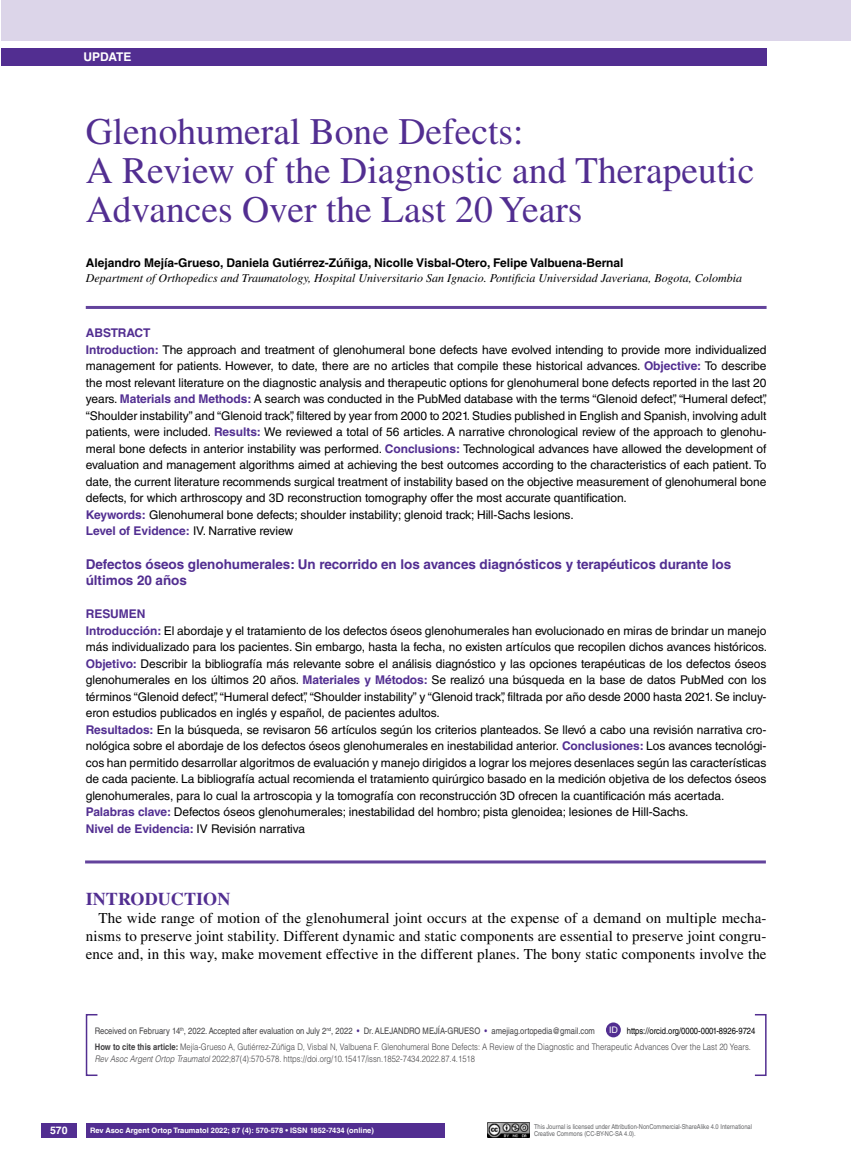
<style>
.page{position:relative;width:851px;height:1170px;background:#fff}
.page>*{position:absolute;margin:0;border:0;box-sizing:border-box;transform-origin:0 0}
.t1{font:37.5px/39px "Times LT Std";color:#522e91}
.t2{font:700 18px "Times LT Std";letter-spacing:.005em;color:#522e91}
.t3{font:15px/18px "Times LT Std";letter-spacing:.005em;color:#000;text-align:justify}
.t4{font:700 13.5px/16.5px "Helvetica LT Std";letter-spacing:-.005em;color:#522e91}
.t5{font:12px/16.5px "Helvetica LT Std";letter-spacing:-.005em;color:#000}
.t6{font:italic 12px "Times LT Std";color:#000}
.t7{font:700 12px "Helvetica LT Std";color:#000}
.t8{font:700 12px "Helvetica LT Std";color:#522e91}
.t9{font:700 12px "Helvetica LT Std";letter-spacing:-.02em;color:#fff}
.t10{font:700 10.5px "Helvetica LT Std";color:#fff}
.t11{font:300 9px/16.2px "Helvetica LT Std";color:#414042;scale:.85 1}
.t12{font:9px "Helvetica LT Std";color:#414042;scale:.85 1}
.t13{font:9px "Helvetica LT Std";color:#fff}
.t14{font:700 7.5px "Helvetica LT Std";color:#fff}
.t15{font:6.75px/7.5px "Helvetica LT Std";color:#636466;scale:.85 1}
.s1{font-weight:700;color:#522e91}
.s2{color:#522e91}
.s3{font-weight:400;color:#000}
.s4{font-weight:700}
.s5{font-style:italic}
</style>
<div class="page">
<div style="left:41px;top:1123px;width:36px;height:14px;background:#522e91"></div>
<div style="left:1px;top:49px;width:765px;height:17px;background:#522e91"></div>
<hr style="left:86px;top:306px;width:680px;height:3px;background:#63439c">
<hr style="left:85px;top:860px;width:680px;height:3px;background:#63439c">
<img style="left:487px;top:1122px;width:42px;height:15px">
<div style="left:1px;top:0;width:849px;height:40px;background:#dcd5e9"></div>
<div style="left:86px;top:1122px;width:358px;height:15px;background:#522e91"></div>
<div style="left:86px;top:1013px;width:12px;height:62px;border:2px solid #522e91"></div>
<div style="left:754px;top:1013px;width:12px;height:62px;border:2px solid #522e91"></div>
<div style="left:606px;top:1022px;width:14px;height:15px;background:#522e91;border-radius:50%"></div>
<p class="t9" style="left:84px;top:50px;width:49px">UPDATE</p>
<h1 class="t1" style="left:86px;top:112px;width:670px">Glenohumeral Bone Defects:<br>A Review of the Diagnostic and Therapeutic<br>Advances Over the Last 20 Years</h1>
<p class="t7" style="left:86px;top:256px;width:539px">Alejandro Mejía-Grueso, Daniela Gutiérrez-Zúñiga, Nicolle Visbal-Otero, Felipe Valbuena-Bernal</p>
<p class="t6" style="left:86px;top:272px;width:658px">Department of Orthopedics and Traumatology, Hospital Universitario San Ignacio. Pontificia Universidad Javeriana, Bogota, Colombia</p>
<p class="t5" style="left:86px;top:325px;width:682px"><span class="s1">Abstract<br>Introduction:</span> The approach and treatment of glenohumeral bone defects have evolved intending to provide more individualized management for patients. However, to date, there are no articles that compile these historical advances. <span class="s1">Objective:</span> To describe the most relevant literature on the diagnostic analysis and therapeutic options for glenohumeral bone defects reported in the last 20 years. <span class="s1">Materials and Methods:</span> A search was conducted in the PubMed database with the terms “Glenoid defect”, “Humeral defect”, “Shoulder instability” and “Glenoid track”, filtered by year from 2000 to 2021. Studies published in English and Spanish, involving adult patients, were included. <span class="s1">Results:</span> We reviewed a total of 56 articles. A narrative chronological review of the approach to glenohu&shy;meral bone defects in anterior instability was performed. <span class="s1">Conclusions:</span> Technological advances have allowed the development of evaluation and management algorithms aimed at achieving the best outcomes according to the characteristics of each patient. To date, the current literature recommends surgical treatment of instability based on the objective measurement of glenohumeral bone defects, for which arthroscopy and 3D reconstruction tomography offer the most accurate quantification.<br><span class="s1">Keywords:</span> Glenohumeral bone defects; shoulder instability; glenoid track; Hill-Sachs lesions.<br><span class="s1">Level of Evidence:</span> IV. Narrative review</p>
<p class="t4" style="left:86px;top:555px;width:646px">Defectos óseos glenohumerales: Un recorrido en los avances diagnósticos y terapéuticos durante los últimos 20 años</p>
<p class="t8" style="left:86px;top:606px;width:34px">Resume</p>
<p class="t5" style="left:86px;top:605px;width:683px;text-indent:51px"><span class="s1">n<br>Introducción:</span> El abordaje y el tratamiento de los defectos óseos glenohumerales han evolucionado en miras de brindar un manejo más individualizado para los pacientes. Sin embargo, hasta la fecha, no existen artículos que recopilen dichos avances históricos.<br><span class="s1">Objetivo:</span> Describir la bibliografía más relevante sobre el análisis diagnóstico y las opciones terapéuticas de los defectos óseos glenohumerales en los últimos 20 años. <span class="s1">Materiales y Métodos:</span> Se realizó una búsqueda en la base de datos PubMed con los términos “Glenoid defect”, “Humeral defect”, “Shoulder instability” y “Glenoid track”, filtrada por año desde 2000 hasta 2021. Se incluy&shy;eron estudios publicados en inglés y español, de pacientes adultos.<br><span class="s1">Resultados:</span> En la búsqueda, se revisaron 56 artículos según los criterios planteados. Se llevó a cabo una revisión narrativa cro&shy;nológica sobre el abordaje de los defectos óseos glenohumerales en inestabilidad anterior. <span class="s1">Conclusiones:</span> Los avances tecnológi&shy;cos han permitido desarrollar algoritmos de evaluación y manejo dirigidos a lograr los mejores desenlaces según las características de cada paciente. La bibliografía actual recomienda el tratamiento quirúrgico basado en la medición objetiva de los defectos óseos glenohumerales, para lo cual la artroscopia y la tomografía con reconstrucción 3D ofrecen la cuantificación más acertada.<br><span class="s1">Palabras clave:</span> Defectos óseos glenohumerales; inestabilidad del hombro; pista glenoidea; lesiones de Hill-Sachs.<br><span class="s1">Nivel de Evidencia:</span> IV Revisión narrativa</p>
<h2 class="t2" style="left:86px;top:887px;width:146px">INTRODUCTION</h2>
<p class="t3" style="left:86px;top:908px;width:682px;text-indent:13px">The wide range of motion of the glenohumeral joint occurs at the expense of a demand on multiple mecha&shy;nisms to preserve joint stability. Different dynamic and static components are essential to preserve joint congru&shy;ence and, in this way, make movement effective in the different planes. The bony static components involve the</p>
<p class="t12" style="left:95px;top:1025px;width:342px">Received on February 14<sup>th</sup>, 2022. Accepted after evaluation on July 2<sup>nd</sup>, 2022 <span class="s2">•</span> Dr. Alejandr</p>
<p class="t12" style="left:414px;top:1025px;width:214px">o Mej ía-Grueso <span class="s2">•</span> amejiag.ortopedia@gmail.com</p>
<p class="t13" style="left:609px;top:1024px;width:10px">ID</p>
<p class="t11" style="left:95px;top:1022px;width:778px;text-indent:532px"><span class="s3">https://orcid.org/0000-0001-8926-9724<br></span><span class="s4">How to cite this article:</span> Mejía-Grueso A, Gutiérrez-Zúñiga D, Visbal N, Valbuena F. Glenohumeral Bone Defects: A Review of the Diagnostic and Therapeutic Advances Over the Last 20 Years.</p>
<p class="t11" style="left:95px;top:1050px;width:449px"><span class="s5">Rev Asoc Argent Ortop Traumatol</span> 2022;87(4):570-578. https://doi.org/10.15417/issn.1852-7434.2022.87.4.1518</p>
<p class="t10" style="left:50px;top:1124px;width:19px">570</p>
<p class="t14" style="left:90px;top:1125px;width:285px">Rev Asoc Argent Ortop Traumatol 2022; 87 (4): 570-578 • ISSN 1852-7434 (online)</p>
<p class="t15" style="left:534px;top:1122px;width:258px">This Journal is licensed under Attribution-NonCommercial-ShareAlike 4.0 International<br>Creative Commons (CC-BY-NC-SA 4.0).</p>
</div>
